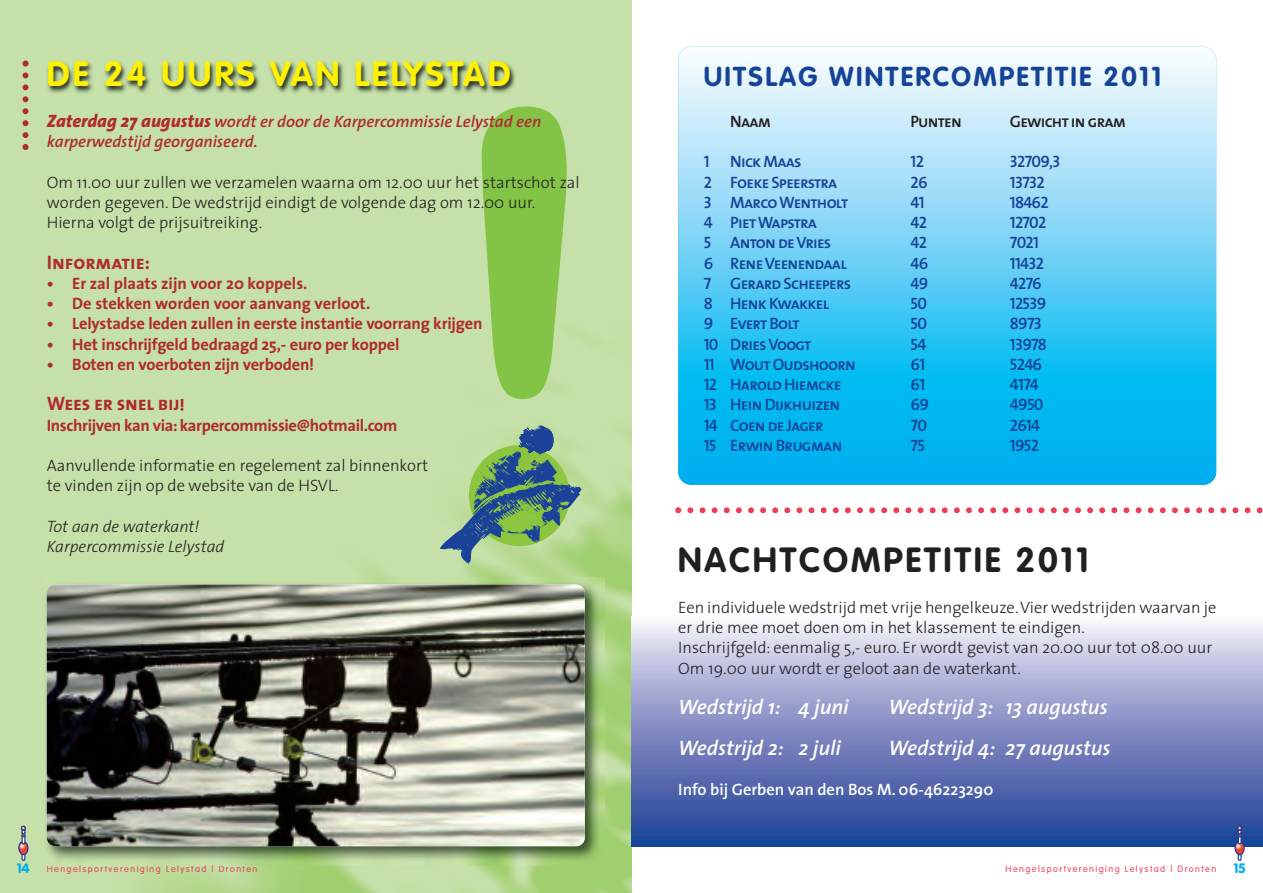
<style>
.page{position:relative;width:1263px;height:893px;background:#fff}
.page>*{position:absolute;margin:0;border:0;box-sizing:border-box;transform-origin:0 0}
.t1{font:576px "Arial Rounded MT Bold";color:#83c447}
.t2{font:700 34.5px "VAG Rounded";letter-spacing:.08em;color:#231f20}
.t3{font:700 34.5px "VAG Rounded";letter-spacing:.085em;color:#fff101}
.t4{font:700 27px "VAG Rounded";letter-spacing:.085em;color:#154398}
.t5{font:italic 600 21px "Thesis Sans";color:#fff}
.t6{font:19.5px "The Sans Bold Caps";letter-spacing:-.01em;color:#b02a2f}
.t7{font:300 16.5px/20.2px "The Sans";color:#231f20}
.t8{font:16.5px "The Sans Semi Bold Caps";letter-spacing:-.045em;color:#154398}
.t9{font:700 16.5px "The Sans";letter-spacing:-.01em;color:#b02a2f}
.t10{font:italic 600 16.5px/20.2px "Thesis Sans";color:#b02a2f}
.t11{font:italic 300 16.5px/20.2px "The Sans";color:#231f20}
.t12{font:600 16.5px "The Sans";color:#fff}
.t13{font:16.5px "The Sans Semi Bold Caps";letter-spacing:-.045em;color:#231f20}
.t14{font:900 13.5px "VAG Rounded";color:#00aeef}
.t15{font:300 9px "VAG Rounded";letter-spacing:.16em;color:#ee3d56}
.s1{font-family:"The Sans";font-weight:800;font-size:18px}
</style>
<div class="page">
<div style="left:0;top:0;width:631px;height:893px;background:#c5e0a8"></div>
<img style="left:631px;top:624px;width:632px;height:222px">
<div style="left:1238px;top:845px;width:4px;height:16px;border:1px solid #1b3f94"></div>
<svg style="left:1235px;top:841px;width:9px;height:14px"></svg>
<div style="left:1234px;top:841px;width:11px;height:14px;border:1px solid #1b3f94;border-radius:50%"></div>
<div style="left:1238px;top:828px;width:4px;height:16px;border:1px solid #1b3f94"></div>
<svg style="left:1237px;top:825px;width:5px;height:13px"></svg>
<svg style="left:675px;top:507px;width:588px;height:6px"></svg>
<svg style="left:678px;top:47px;width:538px;height:438px;background:#68d1f5"></svg>
<div style="left:22px;top:845px;width:3px;height:16px;border:1px solid #1b3f94"></div>
<svg style="left:19px;top:841px;width:9px;height:14px"></svg>
<div style="left:18px;top:841px;width:11px;height:14px;border:1px solid #1b3f94;border-radius:50%"></div>
<div style="left:22px;top:828px;width:3px;height:16px;border:1px solid #1b3f94"></div>
<svg style="left:21px;top:825px;width:5px;height:13px"></svg>
<svg style="left:23px;top:61px;width:6px;height:89px"></svg>
<img style="left:40px;top:578px;width:564px;height:288px">
<img style="left:79px;top:865px;width:33px;height:1px">
<img style="left:47px;top:585px;width:538px;height:261px;border-radius:9px">
<img style="left:39px;top:40px;width:559px;height:78px">
<svg style="left:440px;top:426px;width:141px;height:138px;background:#86ac89"></svg>
<h2 class="t3" style="left:47px;top:60px;width:465px">DE 24 UURS VAN LELYSTAD</h2>
<h1 class="t1" style="left:428px;top:-19px;width:193px">!</h1>
<p class="t10" style="left:47px;top:113px;width:496px"><span class="s1">Zaterdag 27 augustus</span> wordt er door de Karpercommissie Lelystad een karperwedstijd georganiseerd.</p>
<p class="t7" style="left:47px;top:173px;width:534px">Om 11.00 uur zullen we verzamelen waarna om 12.00 uur het startschot zal worden gegeven. De wedstrijd eindigt de volgende dag om 12.00 uur.<br>Hierna volgt de prijsuitreiking.</p>
<p class="t6" style="left:47px;top:255px;width:105px">Informatie:</p>
<p class="t9" style="left:47px;top:277px;width:262px">• Er zal plaats zijn voor 20 koppels.</p>
<p class="t9" style="left:47px;top:297px;width:325px">• De stekken worden voor aanvang verloot.</p>
<p class="t9" style="left:47px;top:317px;width:437px">• Lelystadse leden zullen in eerste instantie voorrang krijgen</p>
<p class="t9" style="left:47px;top:337px;width:354px">• Het inschrijfgeld bedraagd 25,- euro per koppel</p>
<p class="t9" style="left:47px;top:358px;width:269px">• Boten en voerboten zijn verboden!</p>
<p class="t6" style="left:47px;top:397px;width:140px">Wees er snel bij!</p>
<p class="t9" style="left:47px;top:418px;width:352px">Inschrijven kan via: karpercommissie@hotmail.com</p>
<p class="t7" style="left:47px;top:457px;width:383px">Aanvullende informatie en regelement zal binnenkort te vinden zijn op de website van de HSVL.</p>
<p class="t11" style="left:47px;top:518px;width:179px">Tot aan de waterkant!<br>Karpercommissie Lelystad</p>
<p class="t14" style="left:17px;top:863px;width:14px">14</p>
<p class="t15" style="left:47px;top:865px;width:212px">Hengelsportvereniging Lelystad | Dronten</p>
<h3 class="t4" style="left:704px;top:65px;width:459px">UITSLAG WINTERCOMPETITIE 2011</h3>
<p class="t13" style="left:730px;top:116px;width:43px">Naam</p>
<p class="t13" style="left:910px;top:116px;width:53px">Punten</p>
<p class="t13" style="left:1010px;top:116px;width:118px">Gewicht in gram</p>
<p class="t8" style="left:704px;top:156px;width:7px">1</p>
<p class="t8" style="left:730px;top:156px;width:73px">Nick Maas</p>
<p class="t8" style="left:910px;top:156px;width:15px">12</p>
<p class="t8" style="left:1010px;top:156px;width:52px">32709,3</p>
<p class="t8" style="left:704px;top:176px;width:135px">2 Foeke Speerstra</p>
<p class="t8" style="left:910px;top:176px;width:18px">26</p>
<p class="t8" style="left:1010px;top:176px;width:36px">13732</p>
<p class="t8" style="left:704px;top:197px;width:146px">3 Marco Wentholt</p>
<p class="t8" style="left:910px;top:197px;width:16px">41</p>
<p class="t8" style="left:1010px;top:197px;width:40px">18462</p>
<p class="t8" style="left:704px;top:217px;width:115px">4 Piet Wapstra</p>
<p class="t8" style="left:910px;top:217px;width:18px">42</p>
<p class="t8" style="left:1010px;top:217px;width:38px">12702</p>
<p class="t8" style="left:704px;top:237px;width:129px">5 Anton de Vries</p>
<p class="t8" style="left:910px;top:237px;width:18px">42</p>
<p class="t8" style="left:1010px;top:237px;width:31px">7021</p>
<p class="t8" style="left:704px;top:257px;width:145px">6 Rene Veenendaal</p>
<p class="t8" style="left:910px;top:257px;width:19px">46</p>
<p class="t8" style="left:1010px;top:257px;width:36px">11432</p>
<p class="t8" style="left:704px;top:278px;width:149px">7 Gerard Scheepers</p>
<p class="t8" style="left:910px;top:278px;width:19px">49</p>
<p class="t8" style="left:1010px;top:278px;width:33px">4276</p>
<p class="t8" style="left:704px;top:298px;width:127px">8 Henk Kwakkel</p>
<p class="t8" style="left:910px;top:298px;width:18px">50</p>
<p class="t8" style="left:1010px;top:298px;width:38px">12539</p>
<p class="t8" style="left:704px;top:318px;width:97px">9 Evert Bolt</p>
<p class="t8" style="left:910px;top:318px;width:18px">50</p>
<p class="t8" style="left:1010px;top:318px;width:34px">8973</p>
<p class="t8" style="left:704px;top:338px;width:109px">10 Dries Voogt</p>
<p class="t8" style="left:910px;top:338px;width:17px">54</p>
<p class="t8" style="left:1010px;top:338px;width:39px">13978</p>
<p class="t8" style="left:704px;top:359px;width:154px">11 Wout Oudshoorn</p>
<p class="t8" style="left:910px;top:359px;width:16px">61</p>
<p class="t8" style="left:1010px;top:359px;width:34px">5246</p>
<p class="t8" style="left:704px;top:379px;width:139px">12 Harold Hiemcke</p>
<p class="t8" style="left:910px;top:379px;width:16px">61</p>
<p class="t8" style="left:1010px;top:379px;width:30px">4174</p>
<p class="t8" style="left:704px;top:399px;width:138px">13 Hein Dijkhuizen</p>
<p class="t8" style="left:910px;top:399px;width:20px">69</p>
<p class="t8" style="left:1010px;top:399px;width:35px">4950</p>
<p class="t8" style="left:704px;top:419px;width:121px">14 Coen de Jager</p>
<p class="t8" style="left:910px;top:419px;width:18px">70</p>
<p class="t8" style="left:1010px;top:419px;width:32px">2614</p>
<p class="t8" style="left:704px;top:440px;width:140px">15 Erwin Brugman</p>
<p class="t8" style="left:910px;top:440px;width:16px">75</p>
<p class="t8" style="left:1010px;top:440px;width:31px">1952</p>
<h2 class="t2" style="left:678px;top:546px;width:412px">NACHTCOMPETITIE 2011</h2>
<p class="t7" style="left:678px;top:599px;width:540px">Een individuele wedstrijd met vrije hengelkeuze. Vier wedstrijden waarvan je er drie mee moet doen om in het klassement te eindigen.<br>Inschrijfgeld: eenmalig 5,- euro. Er wordt gevist van 20.00 uur tot 08.00 uur Om 19.00 uur wordt er geloot aan de waterkant.</p>
<p class="t5" style="left:678px;top:699px;width:172px">Wedstrijd 1: 4 juni</p>
<p class="t5" style="left:888px;top:699px;width:221px">Wedstrijd 3: 13 augustus</p>
<p class="t5" style="left:678px;top:739px;width:164px">Wedstrijd 2: 2 juli</p>
<p class="t5" style="left:888px;top:739px;width:223px">Wedstrijd 4: 27 augustus</p>
<p class="t12" style="left:678px;top:783px;width:317px">Info bij Gerben van den Bos M. 06-46223290</p>
<p class="t15" style="left:1005px;top:865px;width:212px">Hengelsportvereniging Lelystad | Dronten</p>
<p class="t14" style="left:1234px;top:863px;width:13px">15</p>
</div>
